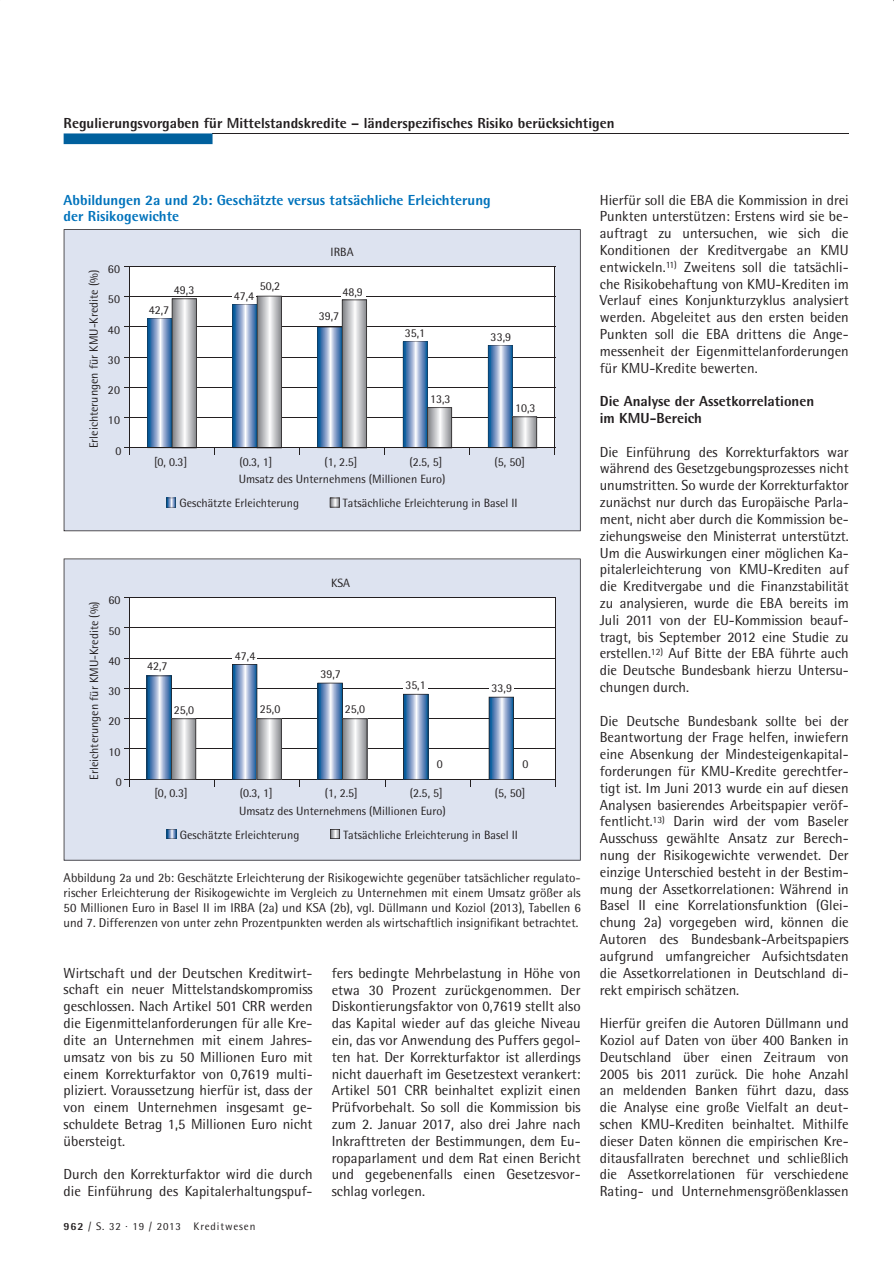
<style>
.page{position:relative;width:895px;height:1280px;background:#fff}
.page>*{position:absolute;margin:0;border:0;box-sizing:border-box;transform-origin:0 0}
.t1{font:14.55px/16.8px "Rotis Semi Sans";color:#231f20;text-align:justify}
.t2{font:800 14.55px/16.8px "Rotis Semi Sans";color:#231f20}
.t3{font:800 14.55px/16.8px "Rotis Semi Sans";color:#0073bc}
.t4{font:12.75px/15px "Rotis Semi Sans";color:#231f20;text-align:justify}
.t5{font:12px "Rotis Semi Sans";color:#231f20}
.t6{font:10.95px "Rotis Semi Sans";letter-spacing:.08em;color:#231f20}
.s1{font-weight:800}
</style>
<div class="page">
<hr style="left:212px;top:133px;width:636px;height:1px;background:#231f20">
<svg style="left:64px;top:133px;width:148px;height:11px;background:#0a66a1"></svg>
<svg style="left:64px;top:229px;width:516px;height:302px;fill:#dde3f0"></svg>
<svg style="left:64px;top:558px;width:516px;height:302px;fill:#dde3f0"></svg>
<p class="t2" style="left:64px;top:115px;width:552px">Regulierungsvorgaben für Mittelstandskredite – länderspezifisches Risiko berücksichtigen</p>
<p class="t3" style="left:64px;top:191px;width:428px">Abbildungen 2a und 2b: Geschätzte versus tatsächliche Erleichterung der Risikogewichte</p>
<p class="t5" style="left:330px;top:244px;width:24px">IRBA</p>
<p class="t5" style="left:86px;top:448px;width:180px;rotate:-90deg">Erleichterungen für KMU-Kredite (%)</p>
<p class="t5" style="left:108px;top:262px;width:14px">60</p>
<p class="t5" style="left:108px;top:292px;width:14px">50</p>
<p class="t5" style="left:108px;top:322px;width:14px">40</p>
<p class="t5" style="left:108px;top:353px;width:14px">30</p>
<p class="t5" style="left:108px;top:383px;width:14px">20</p>
<p class="t5" style="left:108px;top:413px;width:14px">10</p>
<p class="t5" style="left:115px;top:443px;width:8px">0</p>
<p class="t5" style="left:174px;top:282px;width:22px">49,3</p>
<p class="t5" style="left:260px;top:279px;width:22px">50,2</p>
<p class="t5" style="left:234px;top:289px;width:22px">47,4</p>
<p class="t5" style="left:342px;top:284px;width:22px">48,9</p>
<p class="t5" style="left:149px;top:303px;width:22px">42,7</p>
<p class="t5" style="left:319px;top:309px;width:22px">39,7</p>
<p class="t5" style="left:405px;top:326px;width:22px">35,1</p>
<p class="t5" style="left:490px;top:330px;width:22px">33,9</p>
<p class="t5" style="left:430px;top:392px;width:22px">13,3</p>
<p class="t5" style="left:515px;top:400px;width:22px">10,3</p>
<p class="t5" style="left:154px;top:455px;width:35px">[0, 0.3]</p>
<p class="t5" style="left:239px;top:455px;width:34px">(0.3, 1]</p>
<p class="t5" style="left:324px;top:455px;width:34px">(1, 2.5]</p>
<p class="t5" style="left:409px;top:455px;width:34px">(2.5, 5]</p>
<p class="t5" style="left:494px;top:455px;width:32px">(5, 50]</p>
<p class="t5" style="left:238px;top:472px;width:208px">Umsatz des Unternehmens (Millionen Euro)</p>
<p class="t5" style="left:179px;top:496px;width:121px">Geschätzte Erleichterung</p>
<p class="t5" style="left:343px;top:496px;width:176px">Tatsächliche Erleichterung in Basel II</p>
<p class="t5" style="left:87px;top:779px;width:180px;rotate:-90deg">Erleichterungen für KMU-Kredite (%)</p>
<p class="t5" style="left:108px;top:593px;width:14px">60</p>
<p class="t5" style="left:108px;top:623px;width:14px">50</p>
<p class="t5" style="left:108px;top:654px;width:14px">40</p>
<p class="t5" style="left:108px;top:684px;width:14px">30</p>
<p class="t5" style="left:108px;top:714px;width:14px">20</p>
<p class="t5" style="left:108px;top:744px;width:14px">10</p>
<p class="t5" style="left:116px;top:774px;width:8px">0</p>
<p class="t5" style="left:147px;top:659px;width:22px">42,7</p>
<p class="t5" style="left:235px;top:648px;width:22px">47,4</p>
<p class="t5" style="left:331px;top:576px;width:21px">KSA</p>
<p class="t5" style="left:320px;top:667px;width:22px">39,7</p>
<p class="t5" style="left:174px;top:702px;width:22px">25,0</p>
<p class="t5" style="left:260px;top:702px;width:22px">25,0</p>
<p class="t5" style="left:344px;top:702px;width:22px">25,0</p>
<p class="t5" style="left:405px;top:678px;width:22px">35,1</p>
<p class="t5" style="left:491px;top:681px;width:22px">33,9</p>
<p class="t5" style="left:436px;top:756px;width:7px">0</p>
<p class="t5" style="left:522px;top:756px;width:7px">0</p>
<p class="t5" style="left:154px;top:786px;width:35px">[0, 0.3]</p>
<p class="t5" style="left:240px;top:786px;width:34px">(0.3, 1]</p>
<p class="t5" style="left:325px;top:786px;width:34px">(1, 2.5]</p>
<p class="t5" style="left:410px;top:786px;width:34px">(2.5, 5]</p>
<p class="t5" style="left:495px;top:786px;width:32px">(5, 50]</p>
<p class="t5" style="left:239px;top:803px;width:208px">Umsatz des Unternehmens (Millionen Euro)</p>
<p class="t5" style="left:180px;top:827px;width:121px">Geschätzte Erleichterung</p>
<p class="t5" style="left:343px;top:827px;width:176px">Tatsächliche Erleichterung in Basel II</p>
<p class="t4" style="left:64px;top:870px;width:518px">Abbildung 2a und 2b: Geschätzte Erleichterung der Risikogewichte gegenüber tatsächlicher regulato&shy;rischer Erleichterung der Risikogewichte im Vergleich zu Unternehmen mit einem Umsatz größer als 50 Millionen Euro in Basel II im IRBA (2a) und KSA (2b), vgl. Düllmann und Koziol (2013), Tabellen 6 und 7. Differenzen von unter zehn Prozentpunkten werden als wirtschaftlich insignifikant betrachtet.</p>
<p class="t1" style="left:64px;top:964px;width:250px">Wirtschaft und der Deutschen Kreditwirt&shy;schaft ein neuer Mittelstandskompromiss geschlossen. Nach Artikel 501 CRR werden die Eigenmittelanforderungen für alle Kre&shy;dite an Unternehmen mit einem Jahres&shy;umsatz von bis zu 50 Millionen Euro mit einem Korrekturfaktor von 0,7619 multi&shy;pliziert. Voraussetzung hierfür ist, dass der von einem Unternehmen insgesamt ge&shy;schuldete Betrag 1,5 Millionen Euro nicht übersteigt.</p>
<p class="t1" style="left:64px;top:1165px;width:250px">Durch den Korrekturfaktor wird die durch die Einführung des Kapitalerhaltungspuf-</p>
<p class="t6" style="left:64px;top:1219px;width:193px"><span class="s1">962</span> / S. 32 · 19 / 2013 Kreditwesen</p>
<p class="t1" style="left:331px;top:964px;width:250px">fers bedingte Mehrbelastung in Höhe von etwa 30 Prozent zurückgenommen. Der Diskontierungsfaktor von 0,7619 stellt also das Kapital wieder auf das gleiche Niveau ein, das vor Anwendung des Puffers gegol&shy;ten hat. Der Korrekturfaktor ist allerdings nicht dauerhaft im Gesetzestext verankert:<br>Artikel 501 CRR beinhaltet explizit einen Prüfvorbehalt. So soll die Kommission bis zum 2. Januar 2017, also drei Jahre nach Inkrafttreten der Bestimmungen, dem Eu&shy;ropaparlament und dem Rat einen Bericht und gegebenenfalls einen Gesetzesvor&shy;schlag vorlegen.</p>
<p class="t1" style="left:599px;top:191px;width:250px">Hierfür soll die EBA die Kommission in drei Punkten unterstützen: Erstens wird sie be&shy;auftragt zu untersuchen, wie sich die Konditionen der Kreditvergabe an KMU entwickeln.<sup>11)</sup> Zweitens soll die tatsächli&shy;che Risikobehaftung von KMU-Krediten im Verlauf eines Konjunkturzyklus analysiert werden. Abgeleitet aus den ersten beiden Punkten soll die EBA drittens die Ange&shy;messenheit der Eigenmittelanforderungen für KMU-Kredite bewerten.</p>
<p class="t2" style="left:599px;top:392px;width:216px">Die Analyse der Assetkorrelationen im KMU-Bereich</p>
<p class="t1" style="left:599px;top:443px;width:250px">Die Einführung des Korrekturfaktors war während des Gesetzgebungsprozesses nicht unumstritten. So wurde der Korrekturfaktor zunächst nur durch das Europäische Parla&shy;ment, nicht aber durch die Kommission be&shy;ziehungsweise den Ministerrat unterstützt.<br>Um die Auswirkungen einer möglichen Ka&shy;pitalerleichterung von KMU-Krediten auf die Kreditvergabe und die Finanzstabilität zu analysieren, wurde die EBA bereits im Juli 2011 von der EU-Kommission beauf&shy;tragt, bis September 2012 eine Studie zu erstellen.<sup>12)</sup> Auf Bitte der EBA führte auch die Deutsche Bundesbank hierzu Untersu&shy;chungen durch.</p>
<p class="t1" style="left:599px;top:712px;width:250px">Die Deutsche Bundesbank sollte bei der Beantwortung der Frage helfen, inwiefern eine Absenkung der Mindesteigenkapital&shy;forderungen für KMU-Kredite gerechtfer&shy;tigt ist. Im Juni 2013 wurde ein auf diesen Analysen basierendes Arbeitspapier veröf&shy;fentlicht.<sup>13)</sup> Darin wird der vom Baseler Ausschuss gewählte Ansatz zur Berech&shy;nung der Risikogewichte verwendet. Der einzige Unterschied besteht in der Bestim&shy;mung der Assetkorrelationen: Während in Basel II eine Korrelationsfunktion (Glei&shy;chung 2a) vorgegeben wird, können die Autoren des Bundesbank-Arbeitspapiers aufgrund umfangreicher Aufsichtsdaten die Assetkorrelationen in Deutschland di&shy;rekt empirisch schätzen.</p>
<p class="t1" style="left:599px;top:1014px;width:250px">Hierfür greifen die Autoren Düllmann und Koziol auf Daten von über 400 Banken in Deutschland über einen Zeitraum von 2005 bis 2011 zurück. Die hohe Anzahl an meldenden Banken führt dazu, dass die Analyse eine große Vielfalt an deut&shy;schen KMU-Krediten beinhaltet. Mithilfe dieser Daten können die empirischen Kre&shy;ditausfallraten berechnet und schließlich die Assetkorrelationen für verschiedene Rating- und Unternehmensgrößenklassen</p>
</div>
